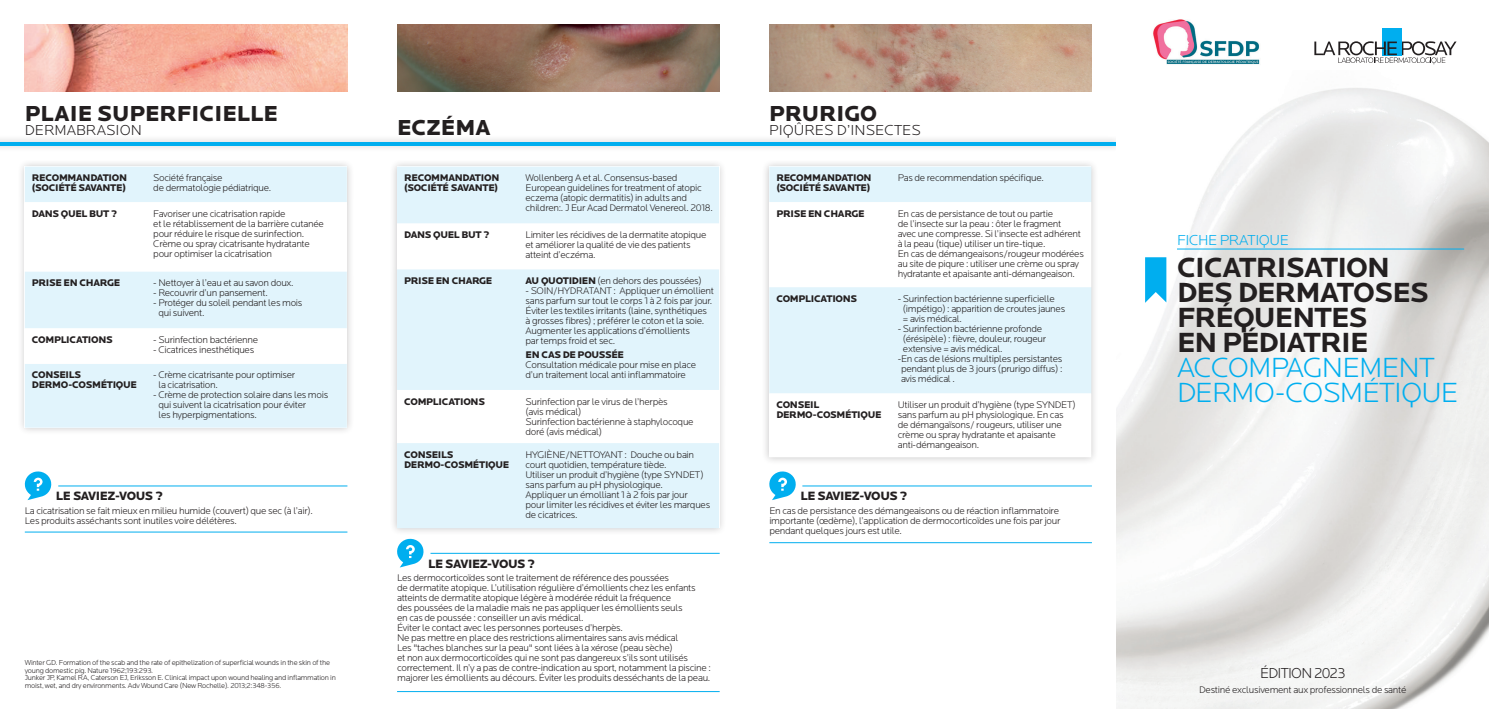
<style>
.page{position:relative;width:1489px;height:709px;background:#fff}
.page>*{position:absolute;margin:0;border:0;box-sizing:border-box;transform-origin:0 0}
.t1{font:700 28.75px/25px "Locator";letter-spacing:-.03em;color:#231f20}
.t2{font:300 28.75px/25px "Locator";letter-spacing:-.03em;color:#00aeef}
.t3{font:900 22.5px "Locator";color:#231f20}
.t4{font:300 15px "Locator";color:#231f20}
.t5{font:300 15px "Locator";letter-spacing:-.03em;color:#00aeef}
.t6{font:300 15px "Locator";letter-spacing:-.05em;color:#231f20}
.t7{font:900 12.5px "Locator";letter-spacing:-.03em;color:#231f20}
.t8{font:300 10px/10px "Locator";letter-spacing:-.03em;color:#231f20}
.t9{font:900 10px/10px "Locator";letter-spacing:-.03em;color:#231f20}
.t10{font:300 7.5px/7.5px "Locator";letter-spacing:-.03em;color:#231f20}
.s1{font-weight:900}
</style>
<div class="page">
<div style="left:17px;top:159px;width:337px;height:276px;background:#231f20;opacity:.25"></div>
<svg style="left:25px;top:167px;width:322px;height:260px;fill:#e1f4fc"></svg>
<svg style="left:25px;top:328px;width:322px;height:36px"></svg>
<div style="left:389px;top:159px;width:338px;height:377px;background:#231f20;opacity:.25"></div>
<svg style="left:397px;top:167px;width:322px;height:361px;fill:#e1f4fc"></svg>
<div style="left:761px;top:159px;width:338px;height:306px;background:#231f20;opacity:.25"></div>
<div style="left:769px;top:167px;width:322px;height:35px;background:#e1f4fc"></div>
<svg style="left:769px;top:202px;width:322px;height:255px"></svg>
<svg style="left:769px;top:471px;width:27px;height:29px"></svg>
<svg style="left:397px;top:538px;width:27px;height:29px"></svg>
<hr style="left:802px;top:485px;width:289px;height:1px;background:#00aeef">
<hr style="left:430px;top:553px;width:289px;height:1px;background:#00aeef">
<hr style="left:769px;top:542px;width:322px;height:1px;background:#00aeef">
<hr style="left:397px;top:691px;width:322px;height:1px;background:#00aeef">
<svg style="left:24px;top:471px;width:28px;height:29px"></svg>
<hr style="left:58px;top:485px;width:289px;height:1px;background:#00aeef">
<hr style="left:25px;top:531px;width:322px;height:1px;background:#00aeef">
<img style="left:25px;top:25px;width:322px;height:66px">
<img style="left:397px;top:25px;width:322px;height:66px">
<img style="left:769px;top:25px;width:322px;height:66px">
<div style="left:0;top:135px;width:1122px;height:17px;background:#231f20;opacity:.25"></div>
<hr style="left:0;top:142px;width:1116px;height:3px;background:#00aeef">
<img style="left:1116px;top:88px;width:372px;height:621px">
<svg style="left:1144px;top:257px;width:22px;height:46px"></svg>
<div style="left:1381px;top:28px;width:20px;height:27px;background:#00aeef"></div>
<svg style="left:1314px;top:41px;width:142px;height:23px"></svg>
<hr style="left:1176px;top:249px;width:287px;height:1px;background:#00aeef">
<img style="left:1153px;top:19px;width:107px;height:46px">
<p class="t3" style="left:25px;top:100px;width:254px">PLAIE SUPERFICIELLE</p>
<p class="t4" style="left:25px;top:122px;width:119px">DERMABRASION</p>
<p class="t3" style="left:397px;top:114px;width:95px">ECZÉMA</p>
<p class="t3" style="left:769px;top:100px;width:109px">PRURIGO</p>
<p class="t4" style="left:769px;top:122px;width:153px">PIQÛRES D’INSECTES</p>
<p class="t9" style="left:32px;top:173px;width:97px">RECOMMANDATION (SOCIÉTÉ SAVANTE)</p>
<p class="t8" style="left:153px;top:173px;width:119px">Société française<br>de dermatologie pédiatrique.</p>
<p class="t9" style="left:32px;top:208px;width:87px">DANS QUEL BUT ?</p>
<p class="t8" style="left:153px;top:209px;width:172px">Favoriser une cicatrisation rapide<br>et le rétablissement de la barrière cutanée pour réduire le risque de surinfection.<br>Crème ou spray cicatrisante hydratante pour optimiser la cicatrisation</p>
<p class="t9" style="left:32px;top:278px;width:90px">PRISE EN CHARGE</p>
<p class="t8" style="left:153px;top:278px;width:142px">- Nettoyer à l’eau et au savon doux.</p>
<p class="t8" style="left:153px;top:288px;width:116px">- Recouvrir d’un pansement.</p>
<p class="t8" style="left:158px;top:298px;width:145px;text-indent:-5px">- Protéger du soleil pendant les mois qui suivent.</p>
<p class="t9" style="left:32px;top:335px;width:82px">COMPLICATIONS</p>
<p class="t8" style="left:153px;top:335px;width:106px">- Surinfection bactérienne</p>
<p class="t8" style="left:153px;top:345px;width:102px">- Cicatrices inesthétiques</p>
<p class="t9" style="left:32px;top:370px;width:107px">CONSEILS<br>DERMO-COSMÉTIQUE</p>
<p class="t8" style="left:158px;top:370px;width:138px;text-indent:-5px">- Crème cicatrisante pour optimiser la cicatrisation.</p>
<p class="t8" style="left:158px;top:390px;width:171px;text-indent:-5px">- Crème de protection solaire dans les mois qui suivent la cicatrisation pour éviter<br>les hyperpigmentations.</p>
<p class="t7" style="left:56px;top:488px;width:108px">LE SAVIEZ-VOUS ?</p>
<p class="t8" style="left:25px;top:505px;width:289px">La cicatrisation se fait mieux en milieu humide (couvert) que sec (à l’air).</p>
<p class="t8" style="left:25px;top:515px;width:213px">Les produits asséchants sont inutiles voire délétères.</p>
<p class="t9" style="left:404px;top:173px;width:97px">RECOMMANDATION (SOCIÉTÉ SAVANTE)</p>
<p class="t8" style="left:525px;top:173px;width:189px">Wollenberg A et al. Consensus-based European guidelines for treatment of atopic eczema (atopic dermatitis) in adults and children:. J Eur Acad Dermatol Venereol. 2018.</p>
<p class="t9" style="left:404px;top:230px;width:87px">DANS QUEL BUT ?</p>
<p class="t8" style="left:525px;top:230px;width:182px">Limiter les récidives de la dermatite atopique et améliorer la qualité de vie des patients atteint d’eczéma.</p>
<p class="t9" style="left:404px;top:276px;width:90px">PRISE EN CHARGE</p>
<p class="t8" style="left:525px;top:276px;width:178px"><span class="s1">AU QUOTIDIEN</span> (en dehors des poussées)</p>
<p class="t8" style="left:525px;top:286px;width:190px">- SOIN/HYDRATANT : Appliquer un émollient sans parfum sur tout le corps 1 à 2 fois par jour.</p>
<p class="t8" style="left:525px;top:306px;width:183px">Éviter les textiles irritants (laine, synthétiques à grosses fibres) ; préférer le coton et la soie.<br>Augmenter les applications d’émollients<br>par temps froid et sec.</p>
<p class="t9" style="left:525px;top:349px;width:100px">EN CAS DE POUSSÉE</p>
<p class="t8" style="left:525px;top:359px;width:172px">Consultation médicale pour mise en place d’un traitement local anti inflammatoire</p>
<p class="t9" style="left:404px;top:396px;width:82px">COMPLICATIONS</p>
<p class="t8" style="left:525px;top:396px;width:144px">Surinfection par le virus de l’herpès (avis médical)</p>
<p class="t8" style="left:525px;top:416px;width:170px">Surinfection bactérienne à staphylocoque doré (avis médical)</p>
<p class="t9" style="left:404px;top:449px;width:107px">CONSEILS<br>DERMO-COSMÉTIQUE</p>
<p class="t8" style="left:525px;top:450px;width:170px">HYGIÈNE/NETTOYANT : Douche ou bain court quotidien, température tiède.</p>
<p class="t8" style="left:525px;top:470px;width:180px">Utiliser un produit d’hygiène (type SYNDET) sans parfum au pH physiologique.</p>
<p class="t8" style="left:525px;top:490px;width:186px">Appliquer un émolliant 1 à 2 fois par jour<br>pour limiter les récidives et éviter les marques de cicatrices.</p>
<p class="t9" style="left:776px;top:173px;width:97px">RECOMMANDATION (SOCIÉTÉ SAVANTE)</p>
<p class="t8" style="left:897px;top:173px;width:148px">Pas de recommendation spécifique.</p>
<p class="t9" style="left:776px;top:208px;width:90px">PRISE EN CHARGE</p>
<p class="t8" style="left:897px;top:209px;width:185px">En cas de persistance de tout ou partie<br>de l’insecte sur la peau : ôter le fragment avec une compresse. Si l’insecte est adhérent à la peau (tique) utiliser un tire-tique.</p>
<p class="t8" style="left:897px;top:249px;width:188px">En cas de démangeaisons/rougeur modérées au site de piqure : utiliser une crème ou spray hydratante et apaisante anti-démangeaison.</p>
<p class="t9" style="left:776px;top:293px;width:82px">COMPLICATIONS</p>
<p class="t8" style="left:902px;top:294px;width:164px;text-indent:-5px">- Surinfection bactérienne superficielle (impétigo) : apparition de croutes jaunes = avis médical.</p>
<p class="t8" style="left:902px;top:324px;width:145px;text-indent:-5px">- Surinfection bactérienne profonde (érésipèle) : fièvre, douleur, rougeur extensive = avis médical.</p>
<p class="t8" style="left:901px;top:354px;width:163px;text-align:justify;text-indent:-3px">-En cas de lésions multiples persistantes pendant plus de 3 jours (prurigo diffus) : avis médical .</p>
<p class="t9" style="left:776px;top:400px;width:107px">CONSEIL<br>DERMO-COSMÉTIQUE</p>
<p class="t8" style="left:897px;top:400px;width:180px">Utiliser un produit d’hygiène (type SYNDET) sans parfum au pH physiologique. En cas de démangaïsons/ rougeurs, utiliser une crème ou spray hydratante et apaisante anti-démangeaison.</p>
<p class="t7" style="left:800px;top:488px;width:108px">LE SAVIEZ-VOUS ?</p>
<p class="t8" style="left:769px;top:505px;width:292px">En cas de persistance des démangeaisons ou de réaction inflammatoire importante (œdème), l’application de dermocorticoïdes une fois par jour pendant quelques jours est utile.</p>
<p class="t10" style="left:25px;top:659px;width:307px">Winter GD. Formation of the scab and the rate of epithelization of superficial wounds in the skin of the young domestic pig. Nature 1962;193:293.</p>
<p class="t10" style="left:25px;top:674px;width:312px">Junker JP, Kamel RA, Caterson EJ, Eriksson E. Clinical impact upon wound healing and inflammation in moist, wet, and dry environments. Adv Wound Care (New Rochelle). 2013;2:348-356.</p>
<p class="t7" style="left:428px;top:556px;width:108px">LE SAVIEZ-VOUS ?</p>
<p class="t8" style="left:397px;top:573px;width:300px">Les dermocorticoïdes sont le traitement de référence des poussées<br>de dermatite atopique. L’utilisation régulière d’émollients chez les enfants atteints de dermatite atopique légère à modérée réduit la fréquence<br>des poussées de la maladie mais ne pas appliquer les émollients seuls en cas de poussée : conseiller un avis médical.</p>
<p class="t8" style="left:397px;top:623px;width:227px">Éviter le contact avec les personnes porteuses d’herpès.</p>
<p class="t8" style="left:397px;top:633px;width:283px">Ne pas mettre en place des restrictions alimentaires sans avis médical</p>
<p class="t8" style="left:397px;top:643px;width:315px">Les "taches blanches sur la peau" sont liées à la xérose (peau sèche)<br>et non aux dermocorticoïdes qui ne sont pas dangereux s’ils sont utilisés correctement. Il n’y a pas de contre-indication au sport, notamment la piscine : majorer les émollients au décours. Éviter les produits desséchants de la peau.</p>
<p class="t5" style="left:1176px;top:232px;width:113px">FICHE PRATIQUE</p>
<p class="t1" style="left:1176px;top:255px;width:253px">CICATRISATION<br>DES DERMATOSES<br>FRÉQUENTES<br>EN PÉDIATRIE</p>
<p class="t2" style="left:1176px;top:356px;width:283px">ACCOMPAGNEMENT<br>DERMO-COSMÉTIQUE</p>
<p class="t6" style="left:1259px;top:665px;width:87px">ÉDITION 2023</p>
<p class="t8" style="left:1199px;top:685px;width:209px">Destiné exclusivement aux professionnels de santé</p>
</div>
